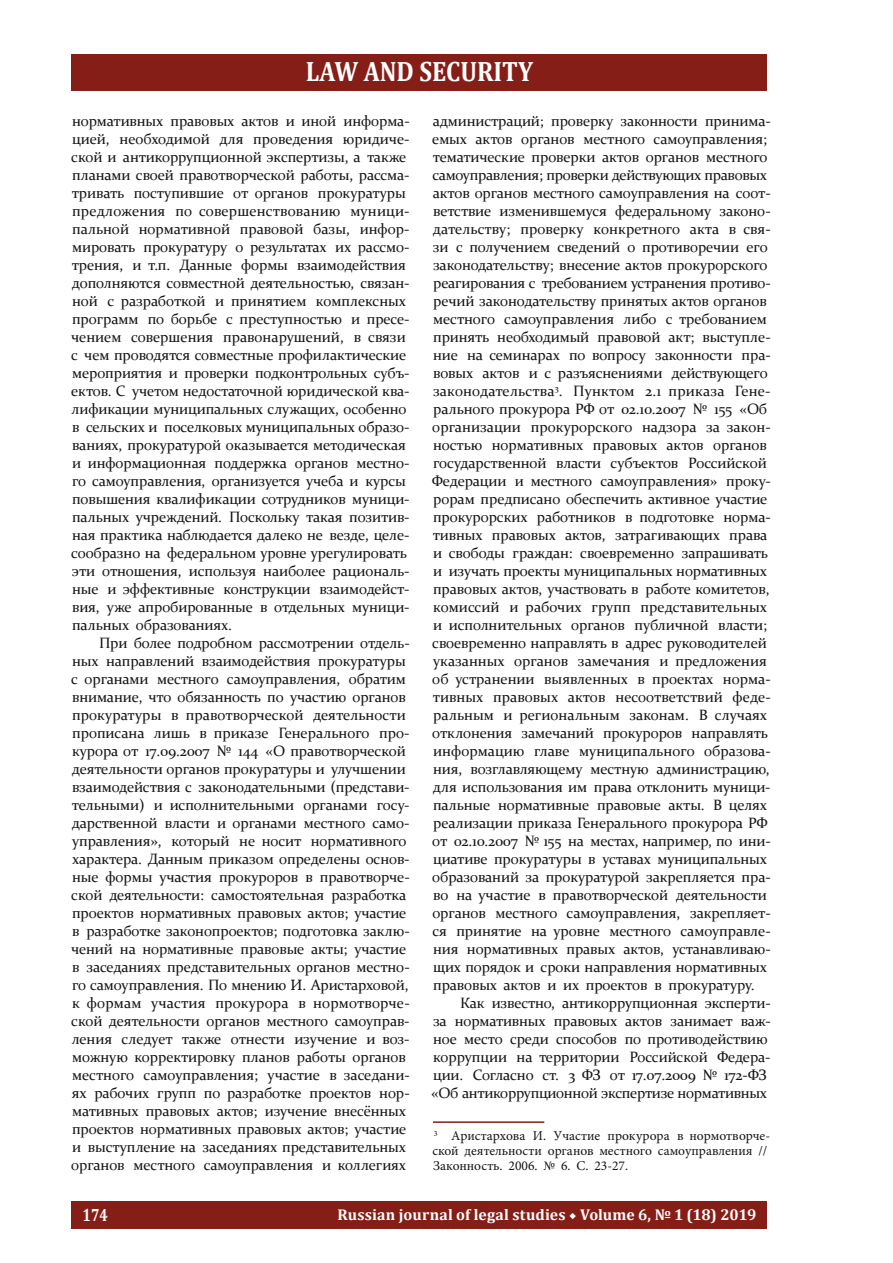
<style>
.page{position:relative;width:893px;height:1263px;background:#fff}
.page>*{position:absolute;margin:0;border:0;box-sizing:border-box;transform-origin:0 0}
.t1{font:700 28.2px "Cambria";color:#fff;scale:.88 1}
.t2{font:700 17.85px "Cambria";color:#fff;scale:.8 1}
.t3{font:700 15.6px "Cambria";letter-spacing:.01em;color:#fff}
.t4{font:15px/18px "Constantia";letter-spacing:-.01em;color:#131413}
.t5{font:13.5px/15px "Minion Pro";color:#131413}
.s1{font-family:"Minion Pro";font-weight:400}
</style>
<div class="page">
<div style="left:72px;top:1202px;width:695px;height:27px;background:#851e17"></div>
<div style="left:72px;top:54px;width:695px;height:36px;background:#851e17"></div>
<hr style="left:433px;top:1121px;width:111px;height:2px;background:#851e17">
<h1 class="t1" style="left:306px;top:51px;width:259px">LAW AND SECURITY</h1>
<p class="t4" style="left:71px;top:111px;width:340px">нормативных правовых актов и иной информа&shy;цией, необходимой для проведения юридиче&shy;ской и антикоррупционной экспертизы, а также планами своей правотворческой работы, рассма&shy;тривать поступившие от органов прокуратуры предложения по совершенствованию муници&shy;пальной нормативной правовой базы, инфор&shy;мировать прокуратуру о результатах их рассмо&shy;трения, и т.п. Данные формы взаимодействия дополняются совместной деятельностью, связан&shy;ной с разработкой и принятием комплексных программ по борьбе с преступностью и пресе&shy;чением совершения правонарушений, в связи с чем проводятся совместные профилактические мероприятия и проверки подконтрольных субъ&shy;ектов. С учетом недостаточной юридической ква&shy;лификации муниципальных служащих, особенно в сельских и поселковых муниципальных образо&shy;ваниях, прокуратурой оказывается методическая и информационная поддержка органов местно&shy;го самоуправления, организуется учеба и курсы повышения квалификации сотрудников муници&shy;пальных учреждений. Поскольку такая позитив&shy;ная практика наблюдается далеко не везде, целе&shy;сообразно на федеральном уровне урегулировать эти отношения, используя наиболее рациональ&shy;ные и эффективные конструкции взаимодейст&shy;вия, уже апробированные в отдельных муници&shy;пальных образованиях.</p>
<p class="t4" style="left:71px;top:633px;width:340px;text-indent:28px">При более подробном рассмотрении отдель&shy;ных направлений взаимодействия прокуратуры с органами местного самоуправления, обратим внимание, что обязанность по участию органов прокуратуры в правотворческой деятельности прописана лишь в приказе Генерального про&shy;курора от 17.09.2007 № 144 «О правотворческой деятельности органов прокуратуры и улучшении взаимодействия с законодательными (представи&shy;тельными) и исполнительными органами госу&shy;дарственной власти и органами местного само&shy;управления», который не носит нормативного характера. Данным приказом определены основ&shy;ные формы участия прокуроров в правотворче&shy;ской деятельности: самостоятельная разработка проектов нормативных правовых актов; участие в разработке законопроектов; подготовка заклю&shy;чений на нормативные правовые акты; участие в заседаниях представительных органов местно&shy;го самоуправления. По мнению И. Аристарховой, к формам участия прокурора в нормотворче&shy;ской деятельности органов местного самоуправ&shy;ления следует также отнести изучение и воз&shy;можную корректировку планов работы органов местного самоуправления; участие в заседани&shy;ях рабочих групп по разработке проектов нор&shy;мативных правовых актов; изучение внесённых проектов нормативных правовых актов; участие и выступление на заседаниях представительных органов местного самоуправления и коллегиях</p>
<p class="t4" style="left:432px;top:111px;width:340px">администраций; проверку законности принима&shy;емых актов органов местного самоуправления; тематические проверки актов органов местного самоуправления; проверки действующих правовых актов органов местного самоуправления на соот&shy;ветствие изменившемуся федеральному законо&shy;дательству; проверку конкретного акта в свя&shy;зи с получением сведений о противоречии его законодательству; внесение актов прокурорского реагирования с требованием устранения противо&shy;речий законодательству принятых актов органов местного самоуправления либо с требованием принять необходимый правовой акт; выступле&shy;ние на семинарах по вопросу законности пра&shy;вовых актов и с разъяснениями действующего законодательства<sup>3</sup>. Пунктом 2.1 приказа Гене&shy;рального прокурора РФ от 02.10.2007 № 155 «Об организации прокурорского надзора за закон&shy;ностью нормативных правовых актов органов государственной власти субъектов Российской Федерации и местного самоуправления» проку&shy;рорам предписано обеспечить активное участие прокурорских работников в подготовке норма&shy;тивных правовых актов, затрагивающих права и свободы граждан: своевременно запрашивать и изучать проекты муниципальных нормативных правовых актов, участвовать в работе комитетов, комиссий и рабочих групп представительных и исполнительных органов публичной власти; своевременно направлять в адрес руководителей указанных органов замечания и предложения об устранении выявленных в проектах норма&shy;тивных правовых актов несоответствий феде&shy;ральным и региональным законам. В случаях отклонения замечаний прокуроров направлять информацию главе муниципального образова&shy;ния, возглавляющему местную администрацию, для использования им права отклонить муници&shy;пальные нормативные правовые акты. В целях реализации приказа Генерального прокурора РФ от 02.10.2007 № 155 на местах, например, по ини&shy;циативе прокуратуры в уставах муниципальных образований за прокуратурой закрепляется пра&shy;во на участие в правотворческой деятельности органов местного самоуправления, закрепляет&shy;ся принятие на уровне местного самоуправле&shy;ния нормативных правых актов, устанавливаю&shy;щих порядок и сроки направления нормативных правовых актов и их проектов в прокуратуру.</p>
<p class="t4" style="left:431px;top:993px;width:341px;text-indent:29px">Как известно, антикоррупционная эксперти&shy;за нормативных правовых актов занимает важ&shy;ное место среди способов по противодействию коррупции на территории Российской Федера&shy;ции. Согласно ст. 3 ФЗ от 17.07.2009 № 172-ФЗ «Об антикоррупционной экспертизе нормативных</p>
<p class="t5" style="left:432px;top:1128px;width:339px"><sup>3</sup> Аристархова И. Участие прокурора в нормотворче&shy;ской деятельности органов местного самоуправления //<br>Законность. 2006. № 6. С. 23-27.</p>
<p class="t2" style="left:83px;top:1202px;width:33px">174</p>
<p class="t3" style="left:337px;top:1203px;width:420px">Russian journal of legal studies <span class="s1">◆</span> Volume 6, № 1 (18) 2019</p>
</div>
